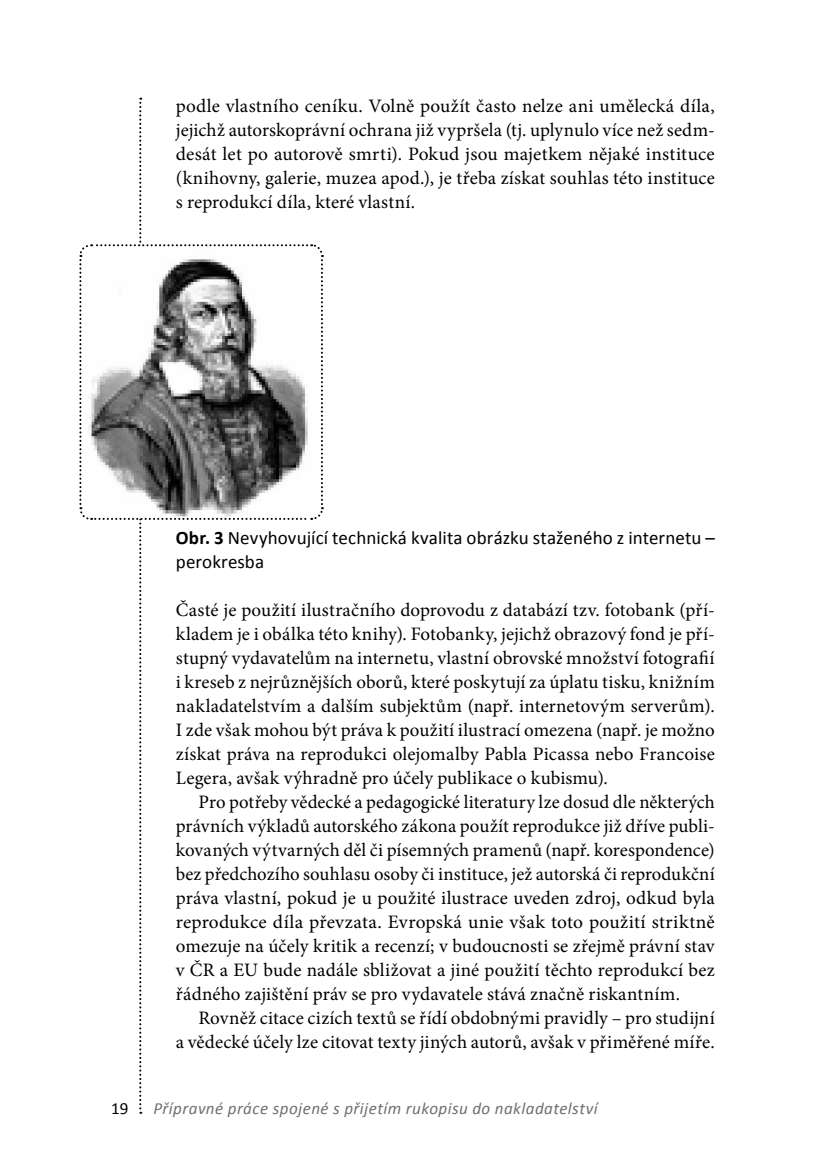
<style>
.page{position:relative;width:817px;height:1174px;background:#fff}
.page>*{position:absolute;margin:0;border:0;box-sizing:border-box;transform-origin:0 0}
.Zaklad_3{font:19px/24px "Minion Pro";letter-spacing:.01em;color:#000;text-align:justify}
.Zaklad_2{font:19px/24px "Minion Pro";letter-spacing:.005em;color:#000;text-align:justify}
.Tabulka_popis{font:19px/24px "Calibri";letter-spacing:.005em;color:#000}
.t1{font:italic 17px "Calibri";letter-spacing:.03em;color:#706f6f}
.t2{font:17px "Calibri";color:#000}
.s1{font-weight:700}
</style>
<div class="page">
<svg style="left:79px;top:98px;width:245px;height:1015px"></svg>
<p class="Zaklad_3" style="left:176px;top:94px;width:540px">podle vlastního ceníku. Volně použít často nelze ani umělecká díla, jejichž autorskoprávní ochrana již vypršela (tj. uplynulo více než sedm&shy;desát let po autorově smrti). Pokud jsou majetkem nějaké instituce (knihovny, galerie, muzea apod.), je třeba získat souhlas této instituce s reprodukcí díla, které vlastní.</p>
<p class="Tabulka_popis" style="left:176px;top:524px;width:540px"><span class="s1">Obr. 3</span> Nevyhovující technická kvalita obrázku staženého z internetu – perokresba</p>
<p class="Zaklad_3" style="left:176px;top:598px;width:540px">Časté je použití ilustračního doprovodu z databází tzv. fotobank (pří&shy;kladem je i obálka této knihy). Fotobanky, jejichž obrazový fond je pří&shy;stupný vydavatelům na internetu, vlastní obrovské množství fotografií i kreseb z nejrůznějších oborů, které poskytují za úplatu tisku, knižním nakladatelstvím a dalším subjektům (např. internetovým serverům).<br>I zde však mohou být práva k použití ilustrací omezena (např. je možno získat práva na reprodukci olejomalby Pabla Picassa nebo Francoise Legera, avšak výhradně pro účely publikace o kubismu).</p>
<p class="Zaklad_2" style="left:176px;top:790px;width:540px;text-indent:23px">Pro potřeby vědecké a pedagogické literatury lze dosud dle některých právních výkladů autorského zákona použít reprodukce již dříve publi&shy;kovaných výtvarných děl či písemných pramenů (např. korespondence) bez předchozího souhlasu osoby či instituce, jež autorská či reprodukční práva vlastní, pokud je u použité ilustrace uveden zdroj, odkud byla reprodukce díla převzata. Evropská unie však toto použití striktně omezuje na účely kritik a recenzí; v budoucnosti se zřejmě právní stav v ČR a EU bude nadále sbližovat a jiné použití těchto reprodukcí bez řádného zajištění práv se pro vydavatele stává značně riskantním.</p>
<p class="Zaklad_2" style="left:176px;top:1006px;width:540px;text-align:right">Rovněž citace cizích textů se řídí obdobnými pravidly – pro studijní<br>a vědecké účely lze citovat texty jiných autorů, avšak v přiměřené míře.</p>
<p class="t2" style="left:111px;top:1097px;width:19px">19</p>
<p class="t1" style="left:153px;top:1097px;width:445px">Přípravné práce spojené s přijetím rukopisu do nakladatelství</p>
</div>
